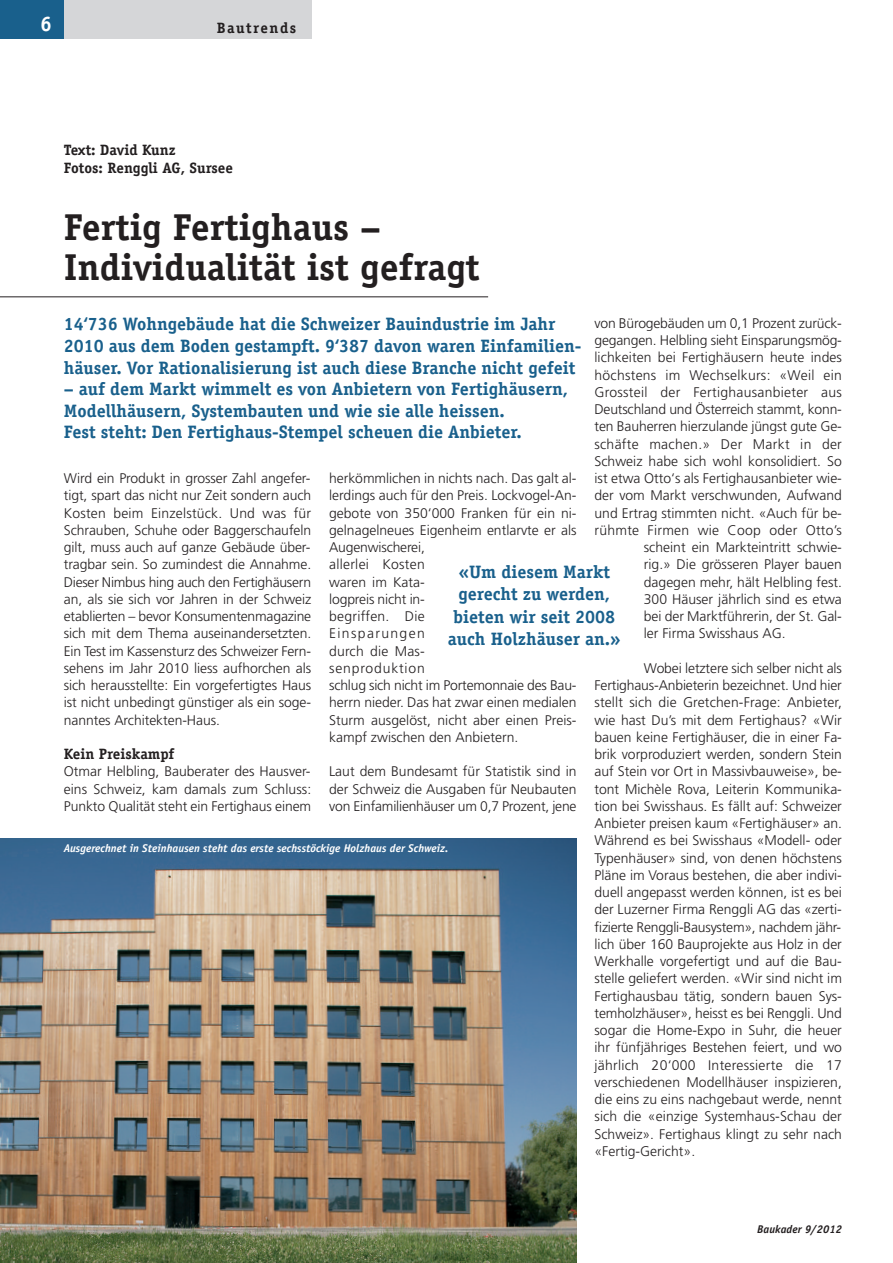
<style>
.page{position:relative;width:893px;height:1263px;background:#fff}
.page>*{position:absolute;margin:0;border:0;box-sizing:border-box;transform-origin:0 0}
.t1{font:700 37.5px/40.5px "Officina Serif Std";color:#231f20}
.t2{font:700 21px "Officina Serif Std";color:#fff}
.t3{font:700 18px/21.6px "Officina Serif Std";color:#19608c}
.t4{font:700 15px/17.2px "Officina Serif Std";color:#231f20}
.t5{font:700 15px "Officina Serif Std";letter-spacing:.1em;color:#231f20}
.t6{font:300 13.95px/17.2px "Frutiger LT Std";color:#231f20;text-align:justify}
.t7{font:300 13.95px "Frutiger LT Std";letter-spacing:.02em;color:#231f20}
.t8{font:italic 700 11.25px "Officina Sans Std";letter-spacing:.005em;color:#fff}
.t9{font:italic 700 11.25px "Officina Sans Std";letter-spacing:.005em;color:#231f20}
</style>
<div class="page">
<hr style="left:0;top:297px;width:488px;height:1px;background:#231f20">
<img style="left:0;top:838px;width:577px;height:425px">
<div style="left:62px;top:0;width:249px;height:38px;background:#d5d6d8"></div>
<div style="left:0;top:0;width:64px;height:38px;background:#19608c"></div>
<h2 class="t2" style="left:40px;top:16px;width:13px">6</h2>
<p class="t5" style="left:217px;top:22px;width:81px">Bautrends</p>
<p class="t4" style="left:64px;top:143px;width:171px">Text: David Kunz<br>Fotos: Renggli AG, Sursee</p>
<h1 class="t1" style="left:64px;top:210px;width:417px">Fertig Fertighaus –<br>Individualität ist gefragt</h1>
<p class="t3" style="left:64px;top:315px;width:519px">14‘736 Wohngebäude hat die Schweizer Bauindustrie im Jahr<br>2010 aus dem Boden gestampft. 9‘387 davon waren Einfamilien&shy;häuser. Vor Rationalisierung ist auch diese Branche nicht gefeit</p>
<p class="t3" style="left:64px;top:380px;width:506px">– auf dem Markt wimmelt es von Anbietern von Fertighäusern,<br>Modellhäusern, Systembauten und wie sie alle heissen.<br>Fest steht: Den Fertighaus-Stempel scheuen die Anbieter.</p>
<p class="t6" style="left:594px;top:315px;width:249px">von Bürogebäuden um 0,1 Prozent zurück-</p>
<p class="t6" style="left:594px;top:333px;width:249px">gegangen. Helbling sieht Einsparungsmög-</p>
<p class="t6" style="left:594px;top:350px;width:249px">lichkeiten bei Fertighäusern heute indes</p>
<p class="t7" style="left:594px;top:369px;width:249px">höchstens im Wechselkurs: «Weil ein</p>
<p class="t7" style="left:594px;top:386px;width:249px">Grossteil der Fertighausanbieter aus</p>
<p class="t6" style="left:594px;top:402px;width:249px">Deutschland und Österreich stammt, konn-</p>
<p class="t6" style="left:594px;top:419px;width:249px">ten Bauherren hierzulande jüngst gute Ge-</p>
<p class="t7" style="left:594px;top:438px;width:249px">schäfte machen.» Der Markt in der</p>
<p class="t6" style="left:594px;top:453px;width:249px">Schweiz habe sich wohl konsolidiert. So</p>
<p class="t6" style="left:594px;top:471px;width:249px">ist etwa Otto‘s als Fertighausanbieter wie-</p>
<p class="t6" style="left:594px;top:488px;width:249px">der vom Markt verschwunden, Aufwand</p>
<p class="t6" style="left:594px;top:505px;width:249px">und Ertrag stimmten nicht. «Auch für be-</p>
<p class="t7" style="left:594px;top:524px;width:249px">rühmte Firmen wie Coop oder Otto’s</p>
<p class="t6" style="left:644px;top:540px;width:200px">scheint ein Markteintritt schwie-</p>
<p class="t6" style="left:644px;top:557px;width:200px">rig.» Die grösseren Player bauen</p>
<p class="t6" style="left:644px;top:574px;width:200px">dagegen mehr, hält Helbling fest.</p>
<p class="t6" style="left:644px;top:591px;width:200px">300 Häuser jährlich sind es etwa</p>
<p class="t6" style="left:644px;top:609px;width:200px">bei der Marktführerin, der St. Gal-</p>
<p class="t6" style="left:644px;top:626px;width:143px">ler Firma Swisshaus AG.</p>
<p class="t6" style="left:594px;top:660px;width:249px;text-indent:49px">Wobei letztere sich selber nicht als Fertighaus-Anbieterin bezeichnet. Und hier stellt sich die Gretchen-Frage: Anbieter, wie hast Du’s mit dem Fertighaus? «Wir bauen keine Fertighäuser, die in einer Fa&shy;brik vorproduziert werden, sondern Stein auf Stein vor Ort in Massivbauweise», be&shy;tont Michèle Rova, Leiterin Kommunika&shy;tion bei Swisshaus. Es fällt auf: Schweizer Anbieter preisen kaum «Fertighäuser» an.<br>Während es bei Swisshaus «Modell- oder Typenhäuser» sind, von denen höchstens Pläne im Voraus bestehen, die aber indivi&shy;duell angepasst werden können, ist es bei der Luzerner Firma Renggli AG das «zerti&shy;fizierte Renggli-Bausystem», nachdem jähr&shy;lich über 160 Bauprojekte aus Holz in der Werkhalle vorgefertigt und auf die Bau&shy;stelle geliefert werden. «Wir sind nicht im Fertighausbau tätig, sondern bauen Sys&shy;temholzhäuser», heisst es bei Renggli. Und sogar die Home-Expo in Suhr, die heuer ihr fünfjähriges Bestehen feiert, und wo jährlich 20‘000 Interessierte die 17 verschiedenen Modellhäuser inspizieren, die eins zu eins nachgebaut werde, nennt sich die «einzige Systemhaus-Schau der Schweiz». Fertighaus klingt zu sehr nach «Fertig-Gericht».</p>
<p class="t6" style="left:64px;top:471px;width:249px">Wird ein Produkt in grosser Zahl angefer&shy;tigt, spart das nicht nur Zeit sondern auch Kosten beim Einzelstück. Und was für Schrauben, Schuhe oder Baggerschaufeln gilt, muss auch auf ganze Gebäude über&shy;tragbar sein. So zumindest die Annahme.<br>Dieser Nimbus hing auch den Fertighäusern an, als sie sich vor Jahren in der Schweiz etablierten – bevor Konsumentenmagazine sich mit dem Thema auseinandersetzten.<br>Ein Test im Kassensturz des Schweizer Fern&shy;sehens im Jahr 2010 liess aufhorchen als sich herausstellte: Ein vorgefertigtes Haus ist nicht unbedingt günstiger als ein soge&shy;nanntes Architekten-Haus.</p>
<p class="t4" style="left:64px;top:747px;width:112px">Kein Preiskampf</p>
<p class="t6" style="left:64px;top:764px;width:249px">Otmar Helbling, Bauberater des Hausver&shy;eins Schweiz, kam damals zum Schluss:<br>Punkto Qualität steht ein Fertighaus einem</p>
<p class="t6" style="left:329px;top:471px;width:249px;text-align:left">herkömmlichen in nichts nach. Das galt al&shy;lerdings auch für den Preis. Lockvogel-An&shy;gebote von 350‘000 Franken für ein ni&shy;gelnagelneues Eigenheim entlarvte er als<br>Augenwischerei,<br>allerlei Kosten<br>waren im Kata-<br>logpreis nicht in-<br>begriffen. Die<br>Einsparungen<br>durch die Mas-<br>senproduktion<br>schlug sich nicht im Portemonnaie des Bau&shy;herrn nieder. Das hat zwar einen medialen<br>Sturm ausgelöst, nicht aber einen Preis&shy;kampf zwischen den Anbietern.</p>
<p class="t6" style="left:329px;top:764px;width:249px">Laut dem Bundesamt für Statistik sind in der Schweiz die Ausgaben für Neubauten von Einfamilienhäuser um 0,7 Prozent, jene</p>
<p class="t3" style="left:448px;top:562px;width:174px;line-height:22.5px;text-align:center">«Um diesem Markt gerecht zu werden, bieten wir seit 2008 auch Holzhäuser an.»</p>
<p class="t8" style="left:64px;top:844px;width:386px">Ausgerechnet in Steinhausen steht das erste sechsstöckige Holzhaus der Schweiz.</p>
<p class="t9" style="left:757px;top:1225px;width:86px">Baukader 9/2012</p>
</div>
